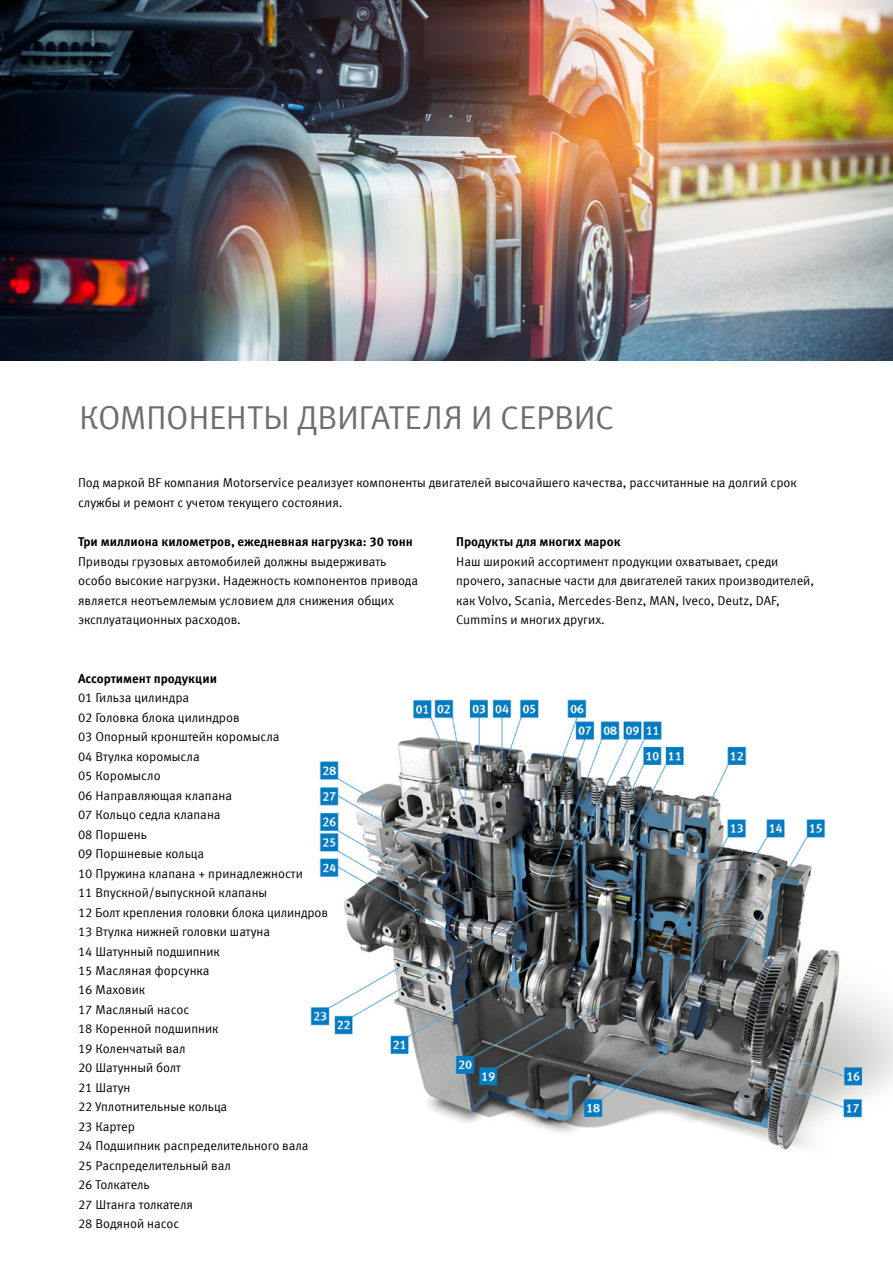
<style>
.page{position:relative;width:893px;height:1263px;background:#fff}
.page>*{position:absolute;margin:0;border:0;box-sizing:border-box;transform-origin:0 0}
.t1{font:33px "Meta Offc Pro Norm";letter-spacing:-.015em;color:#6d6e71}
.t2{font:12.75px/19.5px "Meta Offc Pro Norm";color:#000}
.t3{font:700 12.75px "Meta Offc Pro";color:#000}
</style>
<div class="page">
<img style="left:0;top:0;width:893px;height:361px">
<img style="left:310px;top:699px;width:583px;height:451px">
<h1 class="t1" style="left:79px;top:393px;width:536px">КОМПОНЕНТЫ ДВИГАТЕЛЯ И СЕРВИС</h1>
<p class="t2" style="left:78px;top:472px;width:720px">Под маркой BF компания Motorservice реализует компоненты двигателей высочайшего качества, рассчитанные на долгий срок службы и ремонт с учетом текущего состояния.</p>
<p class="t3" style="left:78px;top:532px;width:336px">Три миллиона километров, ежедневная нагрузка: 30 тонн</p>
<p class="t2" style="left:78px;top:551px;width:342px">Приводы грузовых автомобилей должны выдерживать особо высокие нагрузки. Надежность компонентов привода является неотъемлемым условием для снижения общих эксплуатационных расходов.</p>
<p class="t3" style="left:78px;top:668px;width:140px">Ассортимент продукции</p>
<p class="t2" style="left:78px;top:687px;width:252px">01 Гильза цилиндра<br>02 Головка блока цилиндров<br>03 Опорный кронштейн коромысла<br>04 Втулка коромысла<br>05 Коромысло<br>06 Направляющая клапана<br>07 Кольцо седла клапана<br>08 Поршень<br>09 Поршневые кольца<br>10 Пружина клапана + принадлежности<br>11 Впускной/выпускной клапаны<br>12 Болт крепления головки блока цилиндров<br>13 Втулка нижней головки шатуна<br>14 Шатунный подшипник<br>15 Масляная форсунка<br>16 Маховик<br>17 Масляный насос<br>18 Коренной подшипник<br>19 Коленчатый вал<br>20 Шатунный болт<br>21 Шатун<br>22 Уплотнительные кольца<br>23 Картер<br>24 Подшипник распределительного вала<br>25 Распределительный вал<br>26 Толкатель<br>27 Штанга толкателя<br>28 Водяной насос</p>
<p class="t3" style="left:456px;top:532px;width:166px">Продукты для многих марок</p>
<p class="t2" style="left:456px;top:550px;width:359px">Наш широкий ассортимент продукции охватывает, среди прочего, запасные части для двигателей таких производителей, как Volvo, Scania, Mercedes-Benz, MAN, Iveco, Deutz, DAF, Cummins и многих других.</p>
</div>
